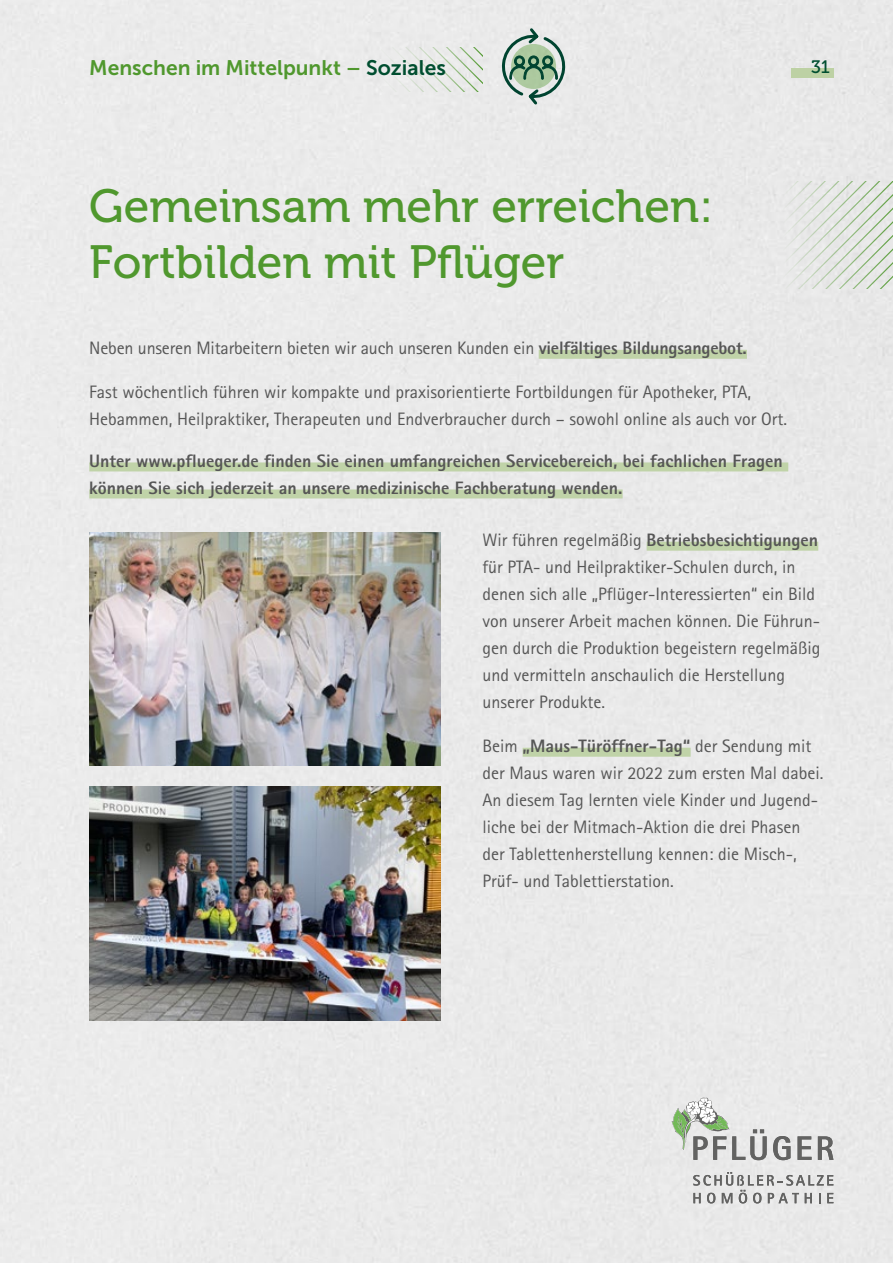
<style>
.page{position:relative;width:893px;height:1263px;background:#eaeaea}
.page>*{position:absolute;margin:0;border:0;box-sizing:border-box;transform-origin:0 0}
.t1{font:46.5px/55.8px "Museo 500";color:#50982e}
.t2{font:21px "Museo Sans 700";color:#50982e}
.t3{font:18px/27px "Rotis Sans Serif";color:#565656}
.t4{font:800 18px/27px "Rotis Sans Serif";color:#565656}
.t5{font:18px "Museo 500";color:#004e30}
.s1{color:#004e30}
.s2{font-weight:800}
</style>
<div class="page">
<div style="left:791px;top:68px;width:42px;height:9px;background:#bdd1a4"></div>
<svg style="left:773px;top:1136px;width:17px;height:24px"></svg>
<svg style="left:798px;top:1136px;width:13px;height:24px"></svg>
<svg style="left:818px;top:1136px;width:15px;height:24px"></svg>
<svg style="left:693px;top:1172px;width:140px;height:31px;background:#c7c7c7"></svg>
<svg style="left:672px;top:1098px;width:95px;height:62px;background:#c9cec7"></svg>
<svg style="left:360px;top:48px;width:123px;height:44px;background:#e4e7e3"></svg>
<svg style="left:502px;top:26px;width:63px;height:79px;background:#a9beb0"></svg>
<img style="left:89px;top:532px;width:351px;height:234px">
<img style="left:89px;top:786px;width:351px;height:234px">
<svg style="left:782px;top:182px;width:111px;height:106px;background:#dfe3dd"></svg>
<div style="left:539px;top:350px;width:208px;height:9px;background:#c0d3a8"></div>
<div style="left:647px;top:542px;width:171px;height:9px;background:#c0d3a8"></div>
<div style="left:523px;top:748px;width:168px;height:9px;background:#c0d3a8"></div>
<div style="left:89px;top:462px;width:699px;height:9px;background:#c0d3a8"></div>
<div style="left:89px;top:489px;width:534px;height:9px;background:#c0d3a8"></div>
<p class="t2" style="left:89px;top:56px;width:358px">Menschen im Mittelpunkt – <span class="s1">Soziales</span></p>
<p class="t5" style="left:811px;top:57px;width:20px">31</p>
<h1 class="t1" style="left:89px;top:179px;width:625px">Gemeinsam mehr erreichen:<br>Fortbilden mit Pflüger</h1>
<p class="t3" style="left:89px;top:335px;width:659px">Neben unseren Mitarbeitern bieten wir auch unseren Kunden ein <span class="s2">vielfältiges Bildungsangebot.</span></p>
<p class="t3" style="left:89px;top:379px;width:699px">Fast wöchentlich führen wir kompakte und praxisorientierte Fortbildungen für Apotheker, PTA,<br>Hebammen, Heilpraktiker, Therapeuten und Endverbraucher durch – sowohl online als auch vor Ort.</p>
<p class="t4" style="left:89px;top:447px;width:695px">Unter www.pflueger.de finden Sie einen umfangreichen Servicebereich, bei fachlichen Fragen können Sie sich jederzeit an unsere medizinische Fachberatung wenden.</p>
<p class="t3" style="left:483px;top:526px;width:339px">Wir führen regelmäßig <span class="s2">Betriebsbesichtigungen </span>für PTA- und Heilpraktiker-Schulen durch, in denen sich alle „Pflüger-Interessierten“ ein Bild von unserer Arbeit machen können. Die Führun&shy;gen durch die Produktion begeistern regelmäßig und vermitteln anschaulich die Herstellung unserer Produkte.</p>
<p class="t3" style="left:483px;top:732px;width:342px">Beim <span class="s2">„Maus-Türöffner-Tag“</span> der Sendung mit der Maus waren wir 2022 zum ersten Mal dabei.<br>An diesem Tag lernten viele Kinder und Jugend&shy;liche bei der Mitmach-Aktion die drei Phasen der Tablettenherstellung kennen: die Misch-, Prüf- und Tablettierstation.</p>
</div>
